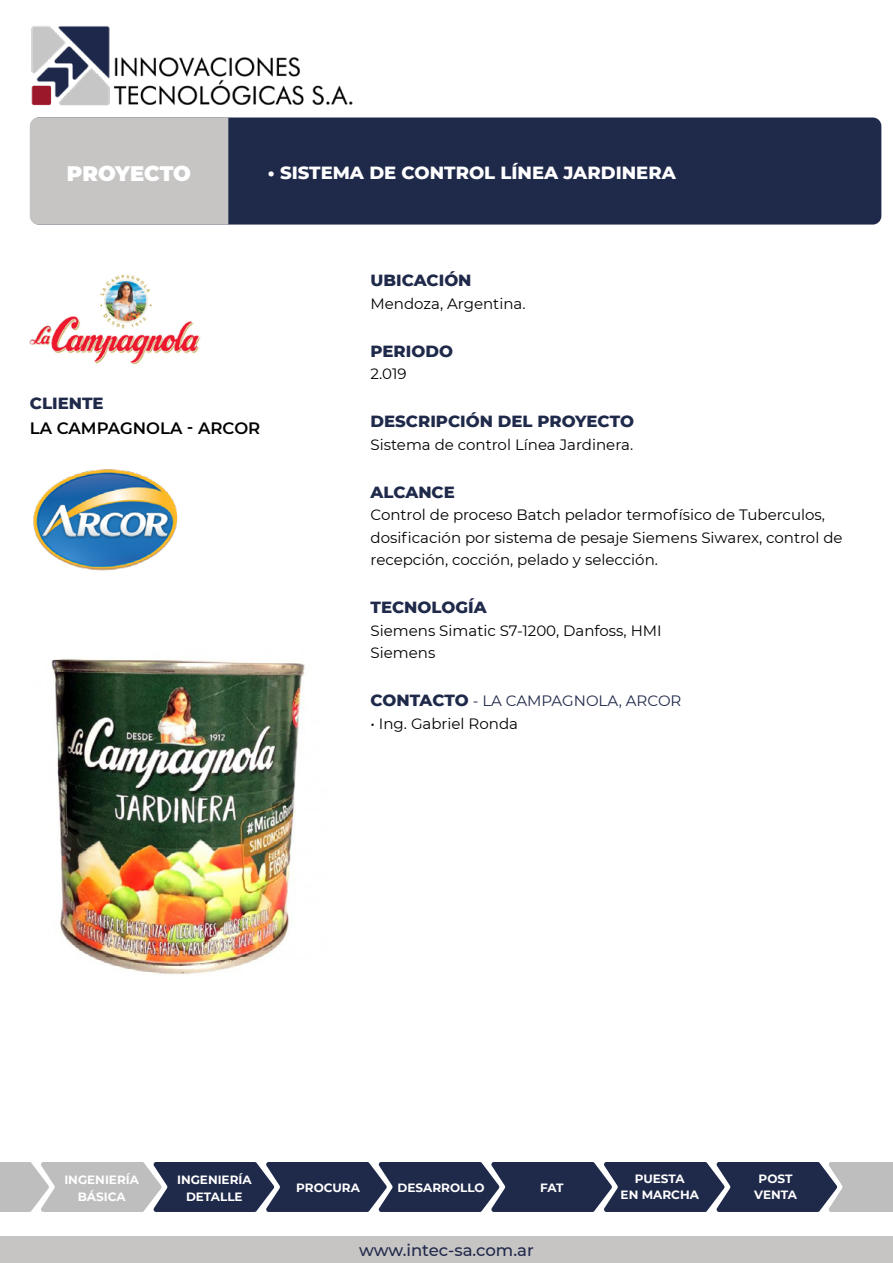
<style>
.page{position:relative;width:893px;height:1263px;background:#fff}
.page>*{position:absolute;margin:0;border:0;box-sizing:border-box;transform-origin:0 0}
.t1{font:900 21px "Montserrat";letter-spacing:-.005em;color:#fff}
.t2{font:800 18px "Montserrat";color:#fff}
.t3{font:800 16.5px "Montserrat";color:#1f294a}
.t4{font:500 16.5px "Montserrat";color:#1f294a}
.t5{font:600 16.5px "Montserrat";color:#000}
.t6{font:15px/22.5px "Montserrat";color:#000}
.t7{font:15px "Montserrat";color:#1f294a}
.t8{font:700 12px/16.5px "Montserrat";color:#fff;text-align:center}
.s1{font-weight:800;font-size:16.5px}
</style>
<div class="page">
<img style="left:31px;top:26px;width:322px;height:79px">
<div style="left:30px;top:117px;width:851px;height:108px;background:#1f294a;border-radius:9px"></div>
<div style="left:30px;top:117px;width:198px;height:108px;background:#c7c4c4"></div>
<div style="left:0;top:1236px;width:893px;height:27px;background:#c7c4c4"></div>
<svg style="left:0;top:1162px;width:893px;height:50px;background:#525870"></svg>
<img style="left:51px;top:658px;width:254px;height:317px">
<img style="left:30px;top:274px;width:170px;height:91px">
<img style="left:33px;top:469px;width:145px;height:102px">
<h1 class="t1" style="left:67px;top:158px;width:126px">PROYECTO</h1>
<p class="t2" style="left:268px;top:160px;width:409px">• SISTEMA DE CONTROL LÍNEA JARDINERA</p>
<p class="t3" style="left:30px;top:391px;width:75px">CLIENTE</p>
<p class="t5" style="left:30px;top:417px;width:232px">LA CAMPAGNOLA - ARCOR</p>
<p class="t3" style="left:371px;top:268px;width:103px">UBICACIÓN</p>
<p class="t6" style="left:371px;top:292px;width:157px">Mendoza, Argentina.</p>
<p class="t3" style="left:371px;top:339px;width:84px">PERIODO</p>
<p class="t6" style="left:371px;top:362px;width:38px">2.019</p>
<p class="t3" style="left:371px;top:409px;width:265px">DESCRIPCIÓN DEL PROYECTO</p>
<p class="t6" style="left:371px;top:433px;width:264px">Sistema de control Línea Jardinera.</p>
<p class="t3" style="left:371px;top:480px;width:86px">ALCANCE</p>
<p class="t6" style="left:371px;top:503px;width:473px">Control de proceso Batch pelador termofísico de Tuberculos, dosificación por sistema de pesaje Siemens Siwarex, control de recepción, cocción, pelado y selección.</p>
<p class="t3" style="left:371px;top:595px;width:118px">TECNOLOGÍA</p>
<p class="t6" style="left:371px;top:619px;width:293px">Siemens Simatic S7-1200, Danfoss, HMI<br>Siemens</p>
<p class="t7" style="left:371px;top:691px;width:312px"><span class="s1">CONTACTO</span> - LA CAMPAGNOLA, ARCOR</p>
<p class="t6" style="left:371px;top:712px;width:149px">• Ing. Gabriel Ronda</p>
<p class="t8" style="left:64px;top:1171px;width:76px">INGENIERÍA<br>BÁSICA</p>
<p class="t8" style="left:177px;top:1171px;width:76px">INGENIERÍA<br>DETALLE</p>
<p class="t8" style="left:296px;top:1178px;width:65px">PROCURA</p>
<p class="t8" style="left:398px;top:1178px;width:89px">DESARROLLO</p>
<p class="t8" style="left:540px;top:1178px;width:25px">FAT</p>
<p class="t8" style="left:621px;top:1169px;width:80px">PUESTA<br>EN MARCHA</p>
<p class="t8" style="left:754px;top:1169px;width:44px">POST<br>VENTA</p>
<p class="t4" style="left:359px;top:1239px;width:176px">www.intec-sa.com.ar</p>
</div>
